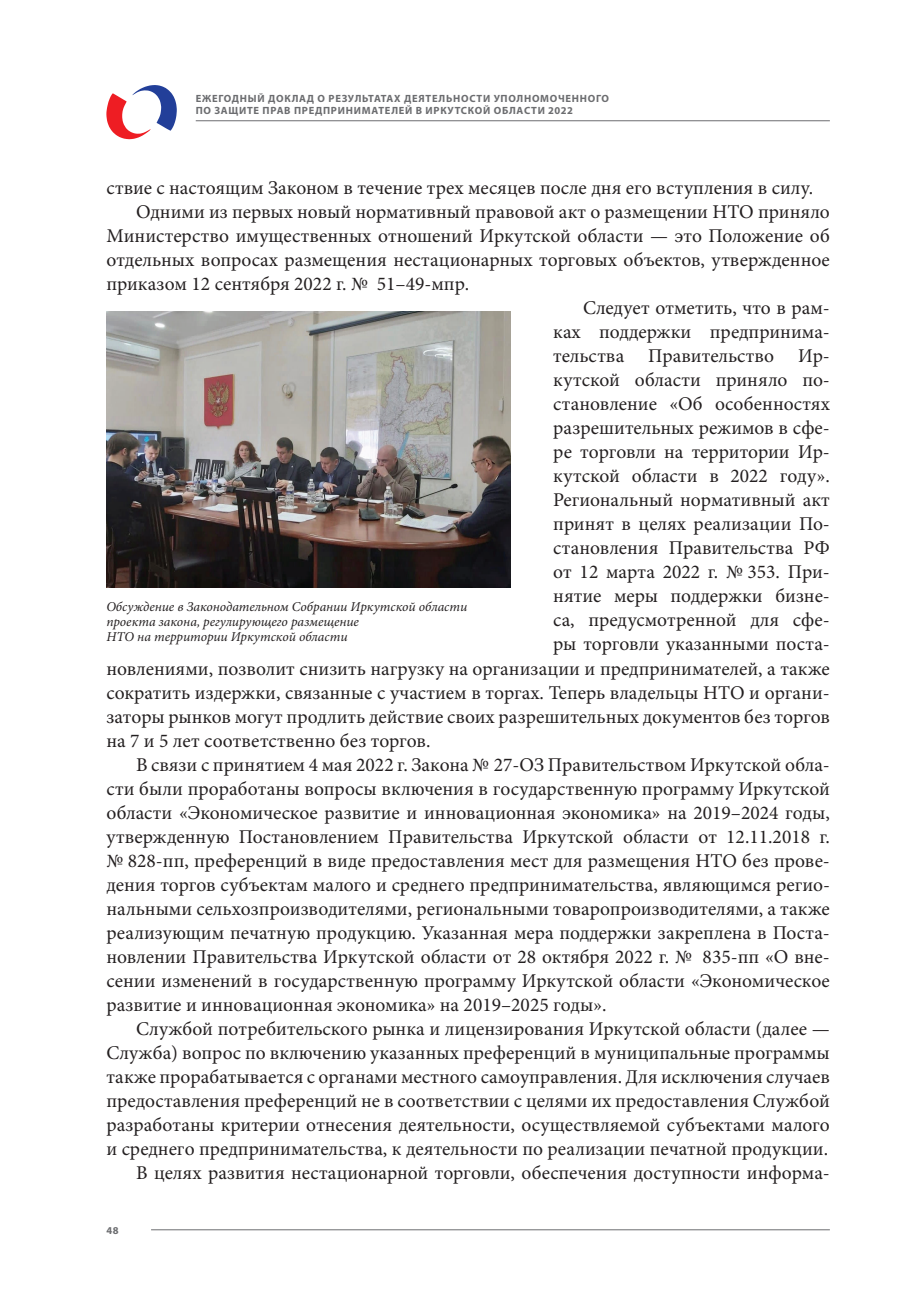
<style>
.page{position:relative;width:915px;height:1306px;background:#fff}
.page>*{position:absolute;margin:0;border:0;box-sizing:border-box;transform-origin:0 0}
.t1{font:19.5px "Minion Pro";color:#231f20}
.t2{font:italic 13.5px/15px "Minion Pro";color:#231f20}
.t3{font:700 10.5px/12.6px "Myriad Pro";letter-spacing:.07em;color:#6c6d70}
</style>
<div class="page">
<svg style="left:106px;top:85px;width:71px;height:54px"></svg>
<hr style="left:196px;top:120px;width:633px;height:1px;background:#6c6d70">
<hr style="left:151px;top:1229px;width:678px;height:1px;background:#6c6d70">
<img style="left:106px;top:311px;width:404px;height:276px">
<p class="t3" style="left:196px;top:92px;width:415px">ЕЖЕГОДНЫЙ ДОКЛАД О РЕЗУЛЬТАТАХ ДЕЯТЕЛЬНОСТИ УПОЛНОМОЧЕННОГО<br>ПО ЗАЩИТЕ ПРАВ ПРЕДПРИНИМАТЕЛЕЙ В ИРКУТСКОЙ ОБЛАСТИ 2022</p>
<p class="t1" style="left:106px;top:175px;width:708px">ствие с настоящим Законом в течение трех месяцев после дня его вступления в силу.</p>
<p class="t1" style="left:136px;top:199px;width:695px">Одними из первых новый нормативный правовой акт о размещении НТО приняло</p>
<p class="t1" style="left:106px;top:223px;width:724px">Министерство имущественных отношений Иркутской области — это Положение об</p>
<p class="t1" style="left:106px;top:247px;width:724px">отдельных вопросах размещения нестационарных торговых объектов, утвержденное</p>
<p class="t1" style="left:106px;top:271px;width:364px">приказом 12 сентября 2022 г. № 51–49-мпр.</p>
<p class="t1" style="left:583px;top:295px;width:248px">Следует отметить, что в рам-</p>
<p class="t1" style="left:553px;top:319px;width:278px">ках поддержки предпринима-</p>
<p class="t1" style="left:553px;top:343px;width:278px">тельства Правительство Ир-</p>
<p class="t1" style="left:553px;top:367px;width:278px">кутской области приняло по-</p>
<p class="t1" style="left:553px;top:391px;width:278px">становление «Об особенностях</p>
<p class="t1" style="left:553px;top:415px;width:278px">разрешительных режимов в сфе-</p>
<p class="t1" style="left:553px;top:439px;width:278px">ре торговли на территории Ир-</p>
<p class="t1" style="left:553px;top:463px;width:278px">кутской области в 2022 году».</p>
<p class="t1" style="left:553px;top:487px;width:278px">Региональный нормативный акт</p>
<p class="t1" style="left:553px;top:511px;width:278px">принят в целях реализации По-</p>
<p class="t1" style="left:553px;top:535px;width:278px">становления Правительства РФ</p>
<p class="t1" style="left:553px;top:559px;width:278px">от 12 марта 2022 г. № 353. При-</p>
<p class="t1" style="left:553px;top:583px;width:278px">нятие меры поддержки бизне-</p>
<p class="t1" style="left:553px;top:607px;width:278px">са, предусмотренной для сфе-</p>
<p class="t1" style="left:553px;top:631px;width:278px">ры торговли указанными поста-</p>
<p class="t1" style="left:106px;top:655px;width:724px">новлениями, позволит снизить нагрузку на организации и предпринимателей, а также</p>
<p class="t1" style="left:106px;top:679px;width:724px">сократить издержки, связанные с участием в торгах. Теперь владельцы НТО и органи-</p>
<p class="t1" style="left:106px;top:703px;width:724px">заторы рынков могут продлить действие своих разрешительных документов без торгов</p>
<p class="t1" style="left:106px;top:727px;width:325px">на 7 и 5 лет соответственно без торгов.</p>
<p class="t1" style="left:136px;top:751px;width:695px">В связи с принятием 4 мая 2022 г. Закона № 27-ОЗ Правительством Иркутской обла-</p>
<p class="t1" style="left:106px;top:775px;width:724px">сти были проработаны вопросы включения в государственную программу Иркутской</p>
<p class="t1" style="left:106px;top:799px;width:724px">области «Экономическое развитие и инновационная экономика» на 2019–2024 годы,</p>
<p class="t1" style="left:106px;top:823px;width:724px">утвержденную Постановлением Правительства Иркутской области от 12.11.2018 г.</p>
<p class="t1" style="left:106px;top:847px;width:724px">№ 828-пп, преференций в виде предоставления мест для размещения НТО без прове-</p>
<p class="t1" style="left:106px;top:871px;width:724px">дения торгов субъектам малого и среднего предпринимательства, являющимся регио-</p>
<p class="t1" style="left:106px;top:895px;width:724px">нальными сельхозпроизводителями, региональными товаропроизводителями, а также</p>
<p class="t1" style="left:106px;top:919px;width:724px">реализующим печатную продукцию. Указанная мера поддержки закреплена в Поста-</p>
<p class="t1" style="left:106px;top:943px;width:724px">новлении Правительства Иркутской области от 28 октября 2022 г. № 835-пп «О вне-</p>
<p class="t1" style="left:106px;top:967px;width:724px">сении изменений в государственную программу Иркутской области «Экономическое</p>
<p class="t1" style="left:106px;top:991px;width:501px">развитие и инновационная экономика» на 2019–2025 годы».</p>
<p class="t1" style="left:136px;top:1015px;width:695px">Службой потребительского рынка и лицензирования Иркутской области (далее —</p>
<p class="t1" style="left:106px;top:1039px;width:724px">Служба) вопрос по включению указанных преференций в муниципальные программы</p>
<p class="t1" style="left:106px;top:1063px;width:724px">также прорабатывается с органами местного самоуправления. Для исключения случаев</p>
<p class="t1" style="left:106px;top:1087px;width:724px">предоставления преференций не в соответствии с целями их предоставления Службой</p>
<p class="t1" style="left:106px;top:1111px;width:724px">разработаны критерии отнесения деятельности, осуществляемой субъектами малого</p>
<p class="t1" style="left:106px;top:1135px;width:723px">и среднего предпринимательства, к деятельности по реализации печатной продукции.</p>
<p class="t1" style="left:136px;top:1159px;width:695px">В целях развития нестационарной торговли, обеспечения доступности информа-</p>
<p class="t2" style="left:106px;top:599px;width:362px">Обсуждение в Законодательном Собрании Иркутской области проекта закона, регулирующего размещение<br>НТО на территории Иркутской области</p>
<p class="t3" style="left:106px;top:1223px;width:14px">48</p>
</div>
